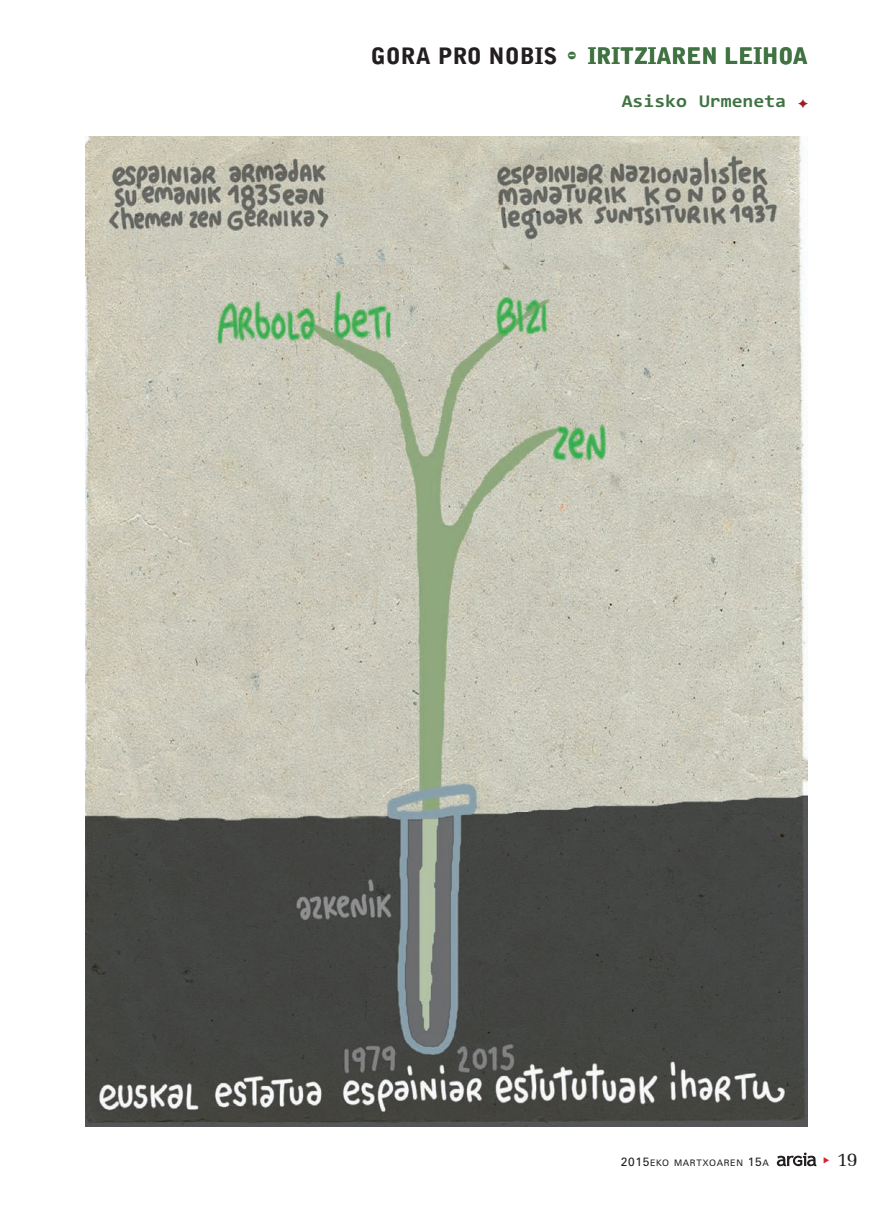
<style>
.page{position:relative;width:893px;height:1212px;background:#fff}
.page>*{position:absolute;margin:0;border:0;box-sizing:border-box;transform-origin:0 0}
.t1{font:900 22.5px "Bell Gothic Std";color:#407242}
.t2{font:900 22.5px "Bell Gothic Std";color:#231f20}
.t3{font:19.5px "Memoir";color:#231f20}
.t4{font:700 18px "Consolas";color:#407242;scale:1.1 1}
.t5{font:9px "Zurich BT";letter-spacing:.075em;color:#231f20}
.s1{font-family:"Bodiac";font-weight:400;color:#407242}
.s2{color:#981e21}
.s3{font-size:12px}
</style>
<div class="page">
<svg style="left:777px;top:1152px;width:39px;height:14px"></svg>
<img style="left:85px;top:136px;width:723px;height:991px">
<h1 class="t2" style="left:371px;top:48px;width:208px">GORA PRO NOBIS <span class="s1">-</span></h1>
<h1 class="t1" style="left:588px;top:48px;width:222px">IRITZIAREN LEIHOA</h1>
<h3 class="t4" style="left:622px;top:94px;width:171px">Asisko Urmeneta <span class="s2">✦</span></h3>
<p class="t5" style="left:621px;top:1160px;width:150px"><span class="s3">2015</span>EKO MARTXOAREN <span class="s3">15</span>A</p>
<h2 class="t3" style="left:837px;top:1147px;width:22px">19</h2>
</div>
